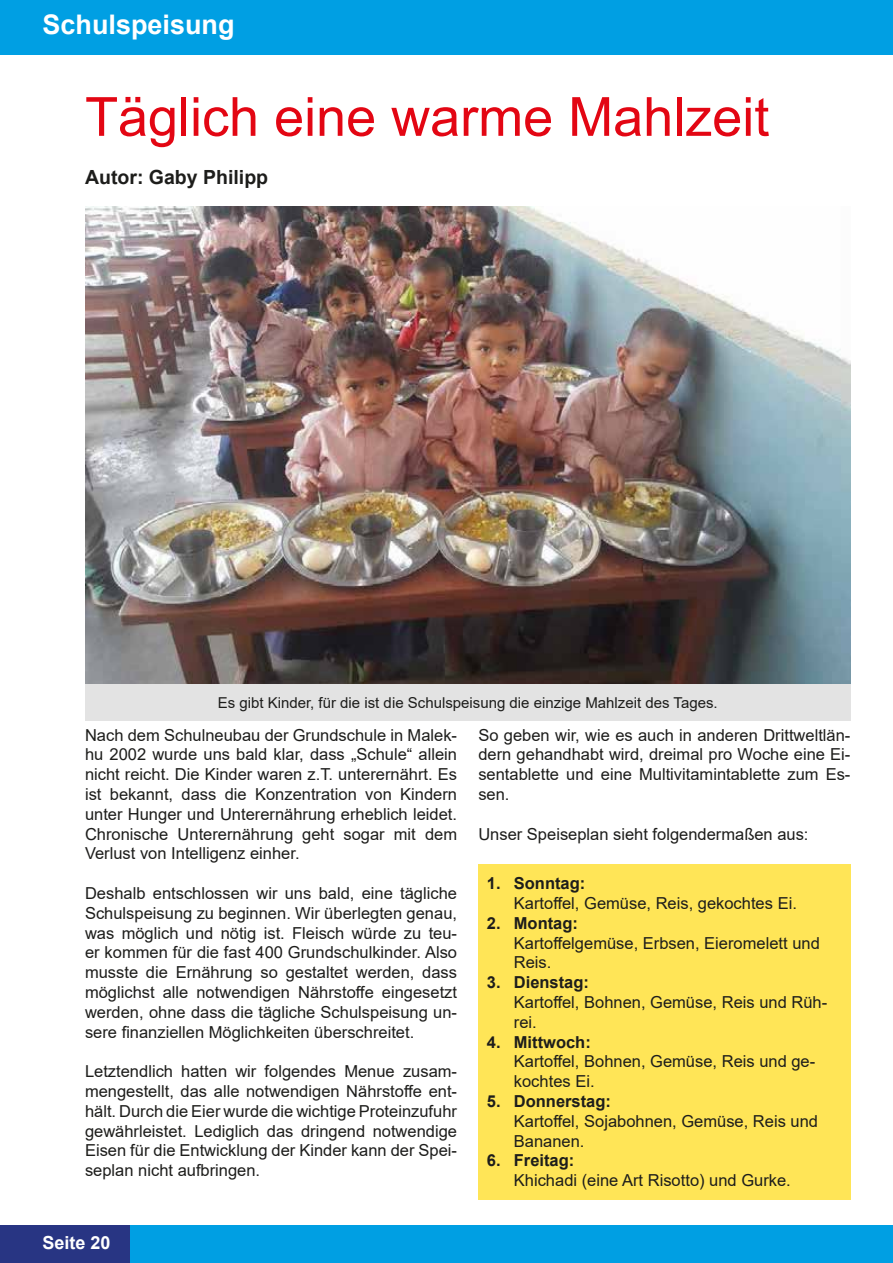
<style>
.page{position:relative;width:893px;height:1263px;background:#fff}
.page>*{position:absolute;margin:0;border:0;box-sizing:border-box;transform-origin:0 0}
.t1{font:54px "Arial";color:#e30613}
.t2{font:700 27px "Arial";color:#fff}
.t3{font:700 19.5px "Arial";color:#1d1d1b}
.t4{font:700 18px "Arial";color:#fff}
.t5{font:16.5px/19.8px "Arial";color:#1d1d1b;text-align:justify}
.t6{font:700 16.5px "Arial";color:#1d1d1b}
.t7{font:15px "Arial";color:#1d1d1b}
</style>
<div class="page">
<div style="left:0;top:1225px;width:893px;height:38px;background:#009fe3"></div>
<div style="left:0;top:1225px;width:129px;height:38px;background:#283583"></div>
<div style="left:0;top:0;width:893px;height:55px;background:#009fe3"></div>
<div style="left:478px;top:864px;width:372px;height:335px;background:#ffe557"></div>
<img style="left:85px;top:206px;width:765px;height:478px">
<div style="left:85px;top:684px;width:765px;height:36px;background:#e3e3e3"></div>
<h2 class="t2" style="left:43px;top:10px;width:194px">Schulspeisung</h2>
<h1 class="t1" style="left:85px;top:87px;width:686px">Täglich eine warme Mahlzeit</h1>
<p class="t3" style="left:85px;top:167px;width:185px">Autor: Gaby Philipp</p>
<p class="t7" style="left:218px;top:694px;width:502px">Es gibt Kinder, für die ist die Schulspeisung die einzige Mahlzeit des Tages.</p>
<p class="t5" style="left:85px;top:725px;width:374px">Nach dem Schulneubau der Grundschule in Malek&shy;hu 2002 wurde uns bald klar, dass „Schule“ allein nicht reicht. Die Kinder waren z.T. unterernährt. Es ist bekannt, dass die Konzentration von Kindern unter Hunger und Unterernährung erheblich leidet.<br>Chronische Unterernährung geht sogar mit dem Verlust von Intelligenz einher.</p>
<p class="t5" style="left:85px;top:883px;width:374px">Deshalb entschlossen wir uns bald, eine tägliche Schulspeisung zu beginnen. Wir überlegten genau, was möglich und nötig ist. Fleisch würde zu teu&shy;er kommen für die fast 400 Grundschulkinder. Also musste die Ernährung so gestaltet werden, dass möglichst alle notwendigen Nährstoffe eingesetzt werden, ohne dass die tägliche Schulspeisung un&shy;sere finanziellen Möglichkeiten überschreitet.</p>
<p class="t5" style="left:85px;top:1061px;width:374px">Letztendlich hatten wir folgendes Menue zusam&shy;mengestellt, das alle notwendigen Nährstoffe ent&shy;hält. Durch die Eier wurde die wichtige Proteinzufuhr gewährleistet. Lediglich das dringend notwendige Eisen für die Entwicklung der Kinder kann der Spei&shy;seplan nicht aufbringen.</p>
<p class="t4" style="left:43px;top:1233px;width:70px">Seite 20</p>
<p class="t5" style="left:478px;top:725px;width:374px">So geben wir, wie es auch in anderen Drittweltlän&shy;dern gehandhabt wird, dreimal pro Woche eine Ei&shy;sentablette und eine Multivitamintablette zum Es&shy;sen.</p>
<p class="t5" style="left:478px;top:824px;width:332px">Unser Speiseplan sieht folgendermaßen aus:</p>
<p class="t6" style="left:487px;top:874px;width:100px">1. Sonntag:</p>
<p class="t5" style="left:514px;top:893px;width:285px">Kartoffel, Gemüse, Reis, gekochtes Ei.</p>
<p class="t6" style="left:487px;top:914px;width:93px">2. Montag:</p>
<p class="t5" style="left:514px;top:933px;width:307px">Kartoffelgemüse, Erbsen, Eieromelett und<br>Reis.</p>
<p class="t6" style="left:487px;top:973px;width:104px">3. Dienstag:</p>
<p class="t5" style="left:514px;top:992px;width:315px">Kartoffel, Bohnen, Gemüse, Reis und Rüh&shy;rei.</p>
<p class="t6" style="left:487px;top:1033px;width:105px">4. Mittwoch:</p>
<p class="t5" style="left:514px;top:1052px;width:303px">Kartoffel, Bohnen, Gemüse, Reis und ge&shy;kochtes Ei.</p>
<p class="t6" style="left:487px;top:1092px;width:126px">5. Donnerstag:</p>
<p class="t5" style="left:514px;top:1111px;width:306px">Kartoffel, Sojabohnen, Gemüse, Reis und<br>Bananen.</p>
<p class="t6" style="left:487px;top:1151px;width:89px">6. Freitag:</p>
<p class="t5" style="left:514px;top:1170px;width:278px">Khichadi (eine Art Risotto) und Gurke.</p>
</div>
